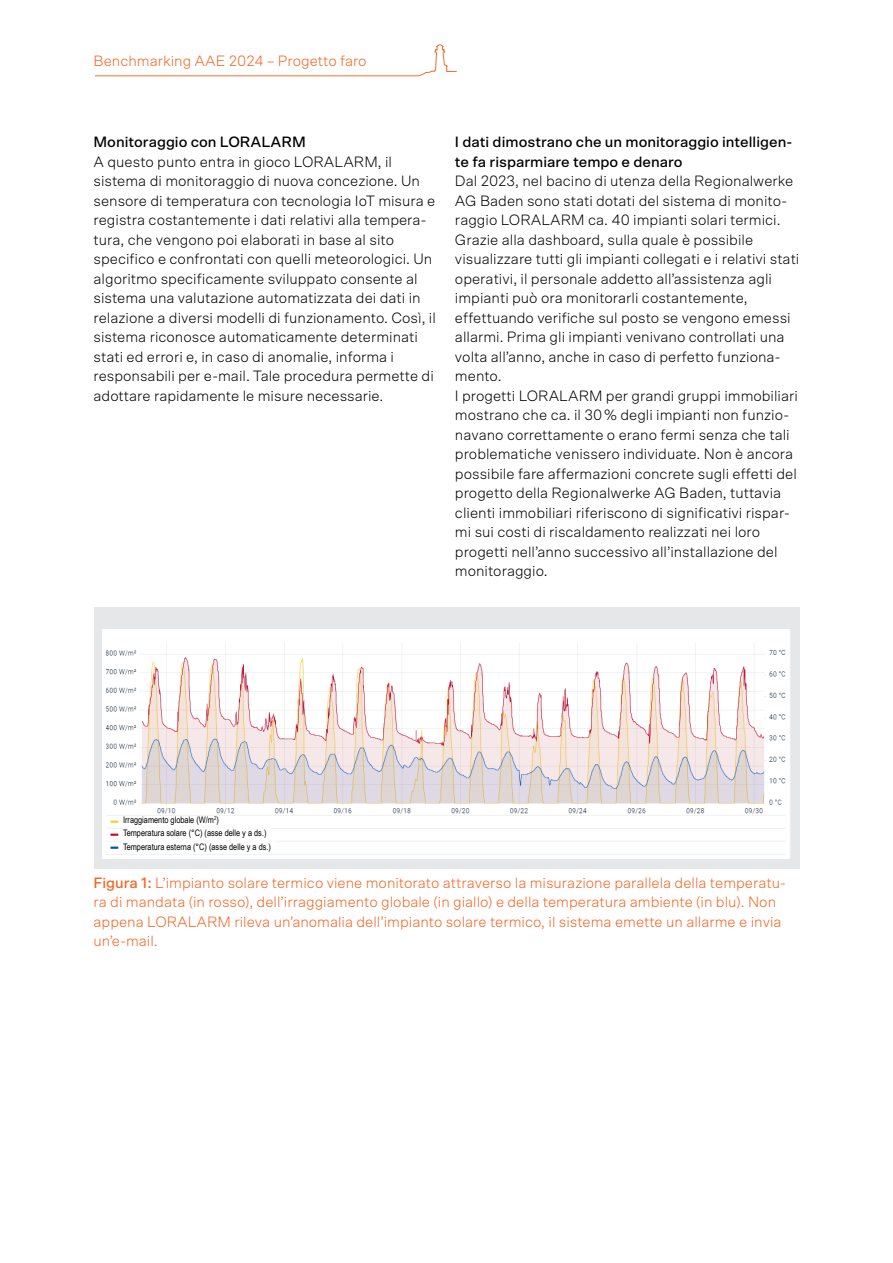
<style>
.page{position:relative;width:893px;height:1263px;background:#fff}
.page>*{position:absolute;margin:0;border:0;box-sizing:border-box;transform-origin:0 0}
.t1{font:300 15px/19.5px "Scto Grotesk A";color:#000}
.t2{font:300 15px/19.5px "Scto Grotesk A";color:#f26522}
.t3{font:500 15px/19.5px "Scto Grotesk A";color:#000}
.t4{font:9px/13.5px "Arial Narrow";color:#000}
.s1{font-weight:500}
</style>
<div class="page">
<svg style="left:95px;top:44px;width:362px;height:32px"></svg>
<div style="left:94px;top:607px;width:706px;height:261px;background:#e6e7e8"></div>
<img style="left:103px;top:629px;width:687px;height:229px">
<div style="left:122px;top:816px;width:101px;height:10px;background:#fff"></div>
<div style="left:123px;top:829px;width:148px;height:10px;background:#fff"></div>
<div style="left:122px;top:842px;width:153px;height:10px;background:#fff"></div>
<p class="t2" style="left:94px;top:51px;width:275px">Benchmarking AAE 2024 – Progetto faro</p>
<p class="t3" style="left:94px;top:132px;width:214px">Monitoraggio con LORALARM</p>
<p class="t1" style="left:94px;top:151px;width:344px">A questo punto entra in gioco LORALARM, il sistema di monitoraggio di nuova concezione. Un sensore di temperatura con tecnologia IoT misura e registra costantemente i dati relativi alla tempera&shy;tura, che vengono poi elaborati in base al sito specifico e confrontati con quelli meteorologici. Un algoritmo specificamente sviluppato consente al sistema una valutazione automatizzata dei dati in relazione a diversi modelli di funzionamento. Così, il sistema riconosce automaticamente determinati stati ed errori e, in caso di anomalie, informa i responsabili per e-mail. Tale procedura permette di adottare rapidamente le misure necessarie.</p>
<p class="t3" style="left:455px;top:132px;width:339px">I dati dimostrano che un monitoraggio intelligen&shy;te fa risparmiare tempo e denaro</p>
<p class="t1" style="left:455px;top:171px;width:346px">Dal 2023, nel bacino di utenza della Regionalwerke AG Baden sono stati dotati del sistema di monito&shy;raggio LORALARM ca. 40 impianti solari termici.<br>Grazie alla dashboard, sulla quale è possibile visualizzare tutti gli impianti collegati e i relativi stati operativi, il personale addetto all’assistenza agli impianti può ora monitorarli costantemente, effettuando verifiche sul posto se vengono emessi allarmi. Prima gli impianti venivano controllati una volta all’anno, anche in caso di perfetto funziona&shy;mento.<br>I progetti LORALARM per grandi gruppi immobiliari mostrano che ca. il 30% degli impianti non funzio&shy;navano correttamente o erano fermi senza che tali problematiche venissero individuate. Non è ancora possibile fare affermazioni concrete sugli effetti del progetto della Regionalwerke AG Baden, tuttavia clienti immobiliari riferiscono di significativi rispar&shy;mi sui costi di riscaldamento realizzati nei loro progetti nell’anno successivo all’installazione del monitoraggio.</p>
<p class="t4" style="left:123px;top:813px;width:149px">Irraggiamento globale (W/m<sup>2</sup>)<br>Temperatura solare (°C) (asse delle y a ds.)<br>Temperatura esterna (°C) (asse delle y a ds.)</p>
<p class="t2" style="left:94px;top:873px;width:694px"><span class="s1">Figura 1:</span> L’impianto solare termico viene monitorato attraverso la misurazione parallela della temperatu&shy;ra di mandata (in rosso), dell’irraggiamento globale (in giallo) e della temperatura ambiente (in blu). Non appena LORALARM rileva un’anomalia dell’impianto solare termico, il sistema emette un allarme e invia un’e-mail.</p>
</div>
